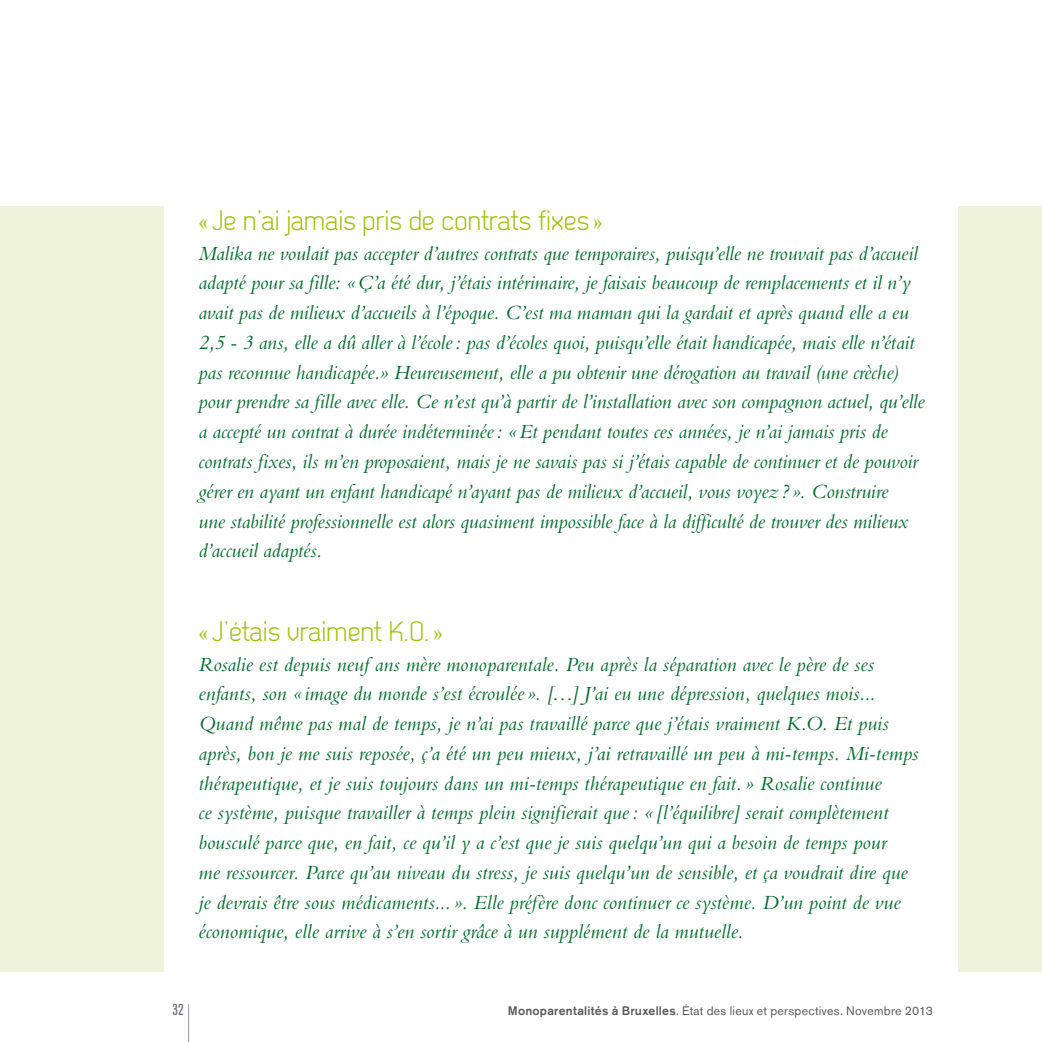
<style>
.page{position:relative;width:1042px;height:1042px;background:#fff}
.page>*{position:absolute;margin:0;border:0;box-sizing:border-box;transform-origin:0 0}
.t1{font:28px "Dekar";color:#9dc107}
.t2{font:italic 21px/29.8px "Bembo";letter-spacing:-.005em;color:#006d2b}
.t3{font:500 condensed 15.75px "Akzidenz Grotesk BE";color:#707172}
.t4{font:12.25px "Akzidenz Grotesk BE";letter-spacing:.02em;color:#58585a}
.s1{font-family:"Bembo"}
.s2{font-weight:500}
</style>
<div class="page">
<div style="left:0;top:206px;width:1042px;height:765px;background:#eef3d9"></div>
<div style="left:164px;top:84px;width:793px;height:893px;background:#fff"></div>
<hr style="left:188px;top:1004px;width:1px;height:38px;background:#9a92bb">
<h1 class="t1" style="left:198px;top:206px;width:406px"><span class="s1">«</span> Je n’ai jamais pris de contrats fixes <span class="s1">»</span></h1>
<p class="t2" style="left:198px;top:238px;width:728px">Malika ne voulait pas accepter d’autres contrats que temporaires, puisqu’elle ne trouvait pas d’accueil adapté pour sa fille: «Ç’a été dur, j’étais intérimaire, je faisais beaucoup de remplacements et il n’y avait pas de milieux d’accueils à l’époque. C’est ma maman qui la gardait et après quand elle a eu 2,5 - 3 ans, elle a dû aller à l’école: pas d’écoles quoi, puisqu’elle était handicapée, mais elle n’était pas reconnue handicapée.» Heureusement, elle a pu obtenir une dérogation au travail (une crèche) pour prendre sa fille avec elle. Ce n’est qu’à partir de l’installation avec son compagnon actuel, qu’elle a accepté un contrat à durée indéterminée: «Et pendant toutes ces années, je n’ai jamais pris de contrats fixes, ils m’en proposaient, mais je ne savais pas si j’étais capable de continuer et de pouvoir gérer en ayant un enfant handicapé n’ayant pas de milieux d’accueil, vous voyez?». Construire<br>une stabilité professionnelle est alors quasiment impossible face à la difficulté de trouver des milieux d’accueil adaptés.</p>
<h1 class="t1" style="left:198px;top:617px;width:246px"><span class="s1">«</span> J’étais vraiment K.O.<span class="s1">»</span></h1>
<p class="t2" style="left:198px;top:649px;width:721px">Rosalie est depuis neuf ans mère monoparentale. Peu après la séparation avec le père de ses enfants, son « image du monde s’est écroulée ». […] J’ai eu une dépression, quelques mois...<br>Quand même pas mal de temps, je n’ai pas travaillé parce que j’étais vraiment K.O. Et puis après, bon je me suis reposée, ç’a été un peu mieux, j’ai retravaillé un peu à mi-temps. Mi-temps thérapeutique, et je suis toujours dans un mi-temps thérapeutique en fait. » Rosalie continue<br>ce système, puisque travailler à temps plein signifierait que: « [l’équilibre] serait complètement bousculé parce que, en fait, ce qu’il y a c’est que je suis quelqu’un qui a besoin de temps pour<br>me ressourcer. Parce qu’au niveau du stress, je suis quelqu’un de sensible, et ça voudrait dire que je devrais être sous médicaments... ». Elle préfère donc continuer ce système. D’un point de vue économique, elle arrive à s’en sortir grâce à un supplément de la mutuelle.</p>
<p class="t3" style="left:172px;top:1001px;width:13px">32</p>
<p class="t4" style="left:508px;top:1004px;width:426px"><span class="s2">Monoparentalités à Bruxelles</span>. état des lieux et perspectives. Novembre 2013</p>
</div>
